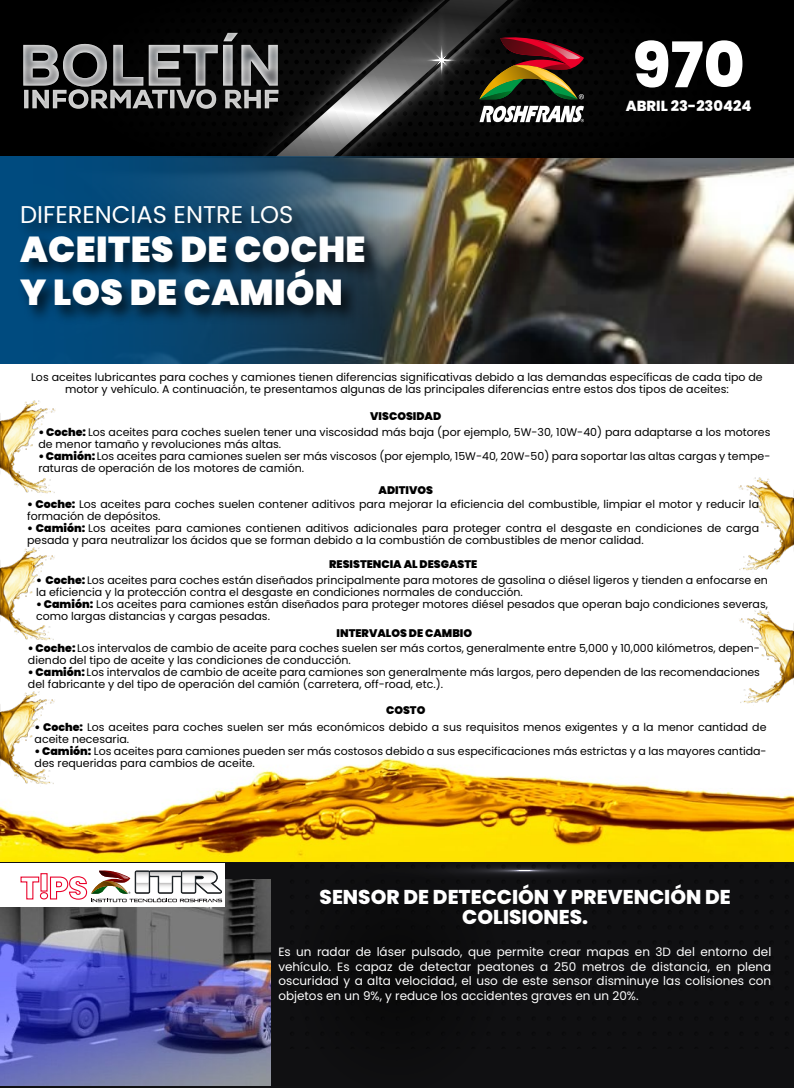
<style>
.page{position:relative;width:794px;height:1088px;background:#fff}
.page>*{position:absolute;margin:0;border:0;box-sizing:border-box;transform-origin:0 0}
.t1{font:800 62.8px "Poppins";color:#fff}
.t2{font:900 36px/43.2px "Poppins";letter-spacing:.01em;color:#fff}
.t3{font:24.2px "Poppins";color:#fff}
.t4{font:800 20px/20px "Poppins";color:#fff;text-align:center}
.t5{font:800 14.6px "Poppins";color:#fff}
.t6{font:12px/14.4px "Poppins";color:#fff;text-align:justify}
.t7{font:11px/12px "Poppins";color:#000}
.t8{font:900 11px "Poppins";color:#000}
.s1{font-weight:900}
</style>
<div class="page">
<img style="left:518px;top:157px;width:275px;height:206px">
<div style="left:0;top:0;width:794px;height:157px;background:#000"></div>
<svg style="left:236px;top:32px;width:70px;height:125px"></svg>
<svg style="left:306px;top:0;width:216px;height:157px"></svg>
<svg style="left:373px;top:0;width:136px;height:128px"></svg>
<svg style="left:427px;top:45px;width:28px;height:29px"></svg>
<svg style="left:23px;top:33px;width:255px;height:76px"></svg>
<div style="left:0;top:856px;width:794px;height:232px;background:#101012"></div>
<svg style="left:282px;top:856px;width:483px;height:28px"></svg>
<svg style="left:395px;top:879px;width:5px;height:3px"></svg>
<svg style="left:410px;top:879px;width:5px;height:3px"></svg>
<svg style="left:426px;top:879px;width:4px;height:4px"></svg>
<svg style="left:441px;top:879px;width:4px;height:4px"></svg>
<svg style="left:456px;top:879px;width:4px;height:4px"></svg>
<svg style="left:471px;top:879px;width:4px;height:5px"></svg>
<svg style="left:486px;top:879px;width:5px;height:5px"></svg>
<svg style="left:501px;top:879px;width:5px;height:5px"></svg>
<svg style="left:516px;top:879px;width:5px;height:5px"></svg>
<svg style="left:531px;top:879px;width:5px;height:5px"></svg>
<svg style="left:546px;top:879px;width:5px;height:5px"></svg>
<svg style="left:561px;top:879px;width:5px;height:5px"></svg>
<svg style="left:576px;top:879px;width:5px;height:5px"></svg>
<svg style="left:592px;top:879px;width:4px;height:4px"></svg>
<svg style="left:607px;top:879px;width:4px;height:4px"></svg>
<svg style="left:622px;top:879px;width:4px;height:4px"></svg>
<svg style="left:637px;top:879px;width:4px;height:3px"></svg>
<svg style="left:652px;top:879px;width:5px;height:3px"></svg>
<svg style="left:290px;top:866px;width:4px;height:3px"></svg>
<svg style="left:305px;top:864px;width:4px;height:5px"></svg>
<svg style="left:320px;top:864px;width:4px;height:5px"></svg>
<svg style="left:335px;top:864px;width:5px;height:5px"></svg>
<svg style="left:350px;top:864px;width:5px;height:5px"></svg>
<svg style="left:365px;top:864px;width:5px;height:5px"></svg>
<svg style="left:380px;top:864px;width:5px;height:5px"></svg>
<svg style="left:395px;top:864px;width:5px;height:5px"></svg>
<svg style="left:410px;top:864px;width:5px;height:5px"></svg>
<svg style="left:426px;top:864px;width:4px;height:5px"></svg>
<svg style="left:441px;top:864px;width:4px;height:5px"></svg>
<svg style="left:456px;top:864px;width:4px;height:5px"></svg>
<svg style="left:471px;top:864px;width:4px;height:5px"></svg>
<svg style="left:486px;top:864px;width:5px;height:5px"></svg>
<svg style="left:501px;top:864px;width:5px;height:5px"></svg>
<svg style="left:516px;top:864px;width:5px;height:5px"></svg>
<svg style="left:531px;top:864px;width:5px;height:5px"></svg>
<svg style="left:546px;top:864px;width:5px;height:5px"></svg>
<svg style="left:561px;top:864px;width:5px;height:5px"></svg>
<svg style="left:576px;top:864px;width:5px;height:5px"></svg>
<svg style="left:592px;top:864px;width:4px;height:5px"></svg>
<svg style="left:607px;top:864px;width:4px;height:5px"></svg>
<svg style="left:622px;top:864px;width:4px;height:5px"></svg>
<svg style="left:637px;top:864px;width:4px;height:5px"></svg>
<svg style="left:652px;top:864px;width:5px;height:5px"></svg>
<svg style="left:667px;top:864px;width:5px;height:5px"></svg>
<svg style="left:679px;top:864px;width:4px;height:5px"></svg>
<svg style="left:694px;top:864px;width:4px;height:5px"></svg>
<svg style="left:709px;top:864px;width:4px;height:5px"></svg>
<svg style="left:724px;top:864px;width:4px;height:5px"></svg>
<svg style="left:739px;top:864px;width:5px;height:5px"></svg>
<svg style="left:754px;top:866px;width:5px;height:3px"></svg>
<img style="left:0;top:880px;width:270px;height:206px">
<div style="left:0;top:863px;width:225px;height:44px;background:#fff"></div>
<svg style="left:20px;top:870px;width:202px;height:32px"></svg>
<img style="left:0;top:157px;width:518px;height:207px">
<img style="left:12px;top:223px;width:390px;height:127px">
<img style="left:12px;top:194px;width:303px;height:65px">
<svg style="left:479px;top:8px;width:105px;height:149px"></svg>
<svg style="left:572px;top:106px;width:12px;height:16px"></svg>
<img style="left:1px;top:758px;width:792px;height:103px">
<img style="left:0;top:400px;width:56px;height:94px">
<img style="left:738px;top:477px;width:55px;height:94px">
<img style="left:0;top:547px;width:55px;height:94px">
<img style="left:739px;top:610px;width:55px;height:94px">
<img style="left:0;top:691px;width:63px;height:101px">
<h3 class="t3" style="left:20px;top:200px;width:275px">DIFERENCIAS ENTRE LOS</h3>
<h2 class="t2" style="left:20px;top:228px;width:347px">ACEITES DE COCHE<br>Y LOS DE CAMIÓN</h2>
<h1 class="t1" style="left:632px;top:29px;width:114px">970</h1>
<h3 class="t5" style="left:626px;top:97px;width:127px">ABRIL 23-230424</h3>
<p class="t7" style="left:31px;top:371px;width:733px;text-align:center">Los aceites lubricantes para coches y camiones tienen diferencias significativas debido a las demandas específicas de cada tipo de motor y vehículo. A continuación, te presentamos algunas de las principales diferencias entre estos dos tipos de aceites:</p>
<p class="t7" style="left:38px;top:426px;width:733px"><span class="s1">• Coche:</span> Los aceites para coches suelen tener una viscosidad más baja (por ejemplo, 5W-30, 10W-40) para adaptarse a los motores de menor tamaño y revoluciones más altas.</p>
<p class="t7" style="left:38px;top:450px;width:733px"><span class="s1">• Camión:</span> Los aceites para camiones suelen ser más viscosos (por ejemplo, 15W-40, 20W-50) para soportar las altas cargas y tempe&shy;raturas de operación de los motores de camión.</p>
<p class="t8" style="left:370px;top:409px;width:73px">VISCOSIDAD</p>
<p class="t8" style="left:378px;top:483px;width:56px">ADITIVOS</p>
<p class="t7" style="left:27px;top:498px;width:733px"><span class="s1">• Coche:</span> Los aceites para coches suelen contener aditivos para mejorar la eficiencia del combustible, limpiar el motor y reducir la formación de depósitos.</p>
<p class="t7" style="left:27px;top:522px;width:733px"><span class="s1">• Camión:</span> Los aceites para camiones contienen aditivos adicionales para proteger contra el desgaste en condiciones de carga pesada y para neutralizar los ácidos que se forman debido a la combustión de combustibles de menor calidad.</p>
<p class="t8" style="left:329px;top:557px;width:150px">RESISTENCIA AL DESGASTE</p>
<p class="t7" style="left:36px;top:574px;width:733px"><span class="s1">• Coche:</span> Los aceites para coches están diseñados principalmente para motores de gasolina o diésel ligeros y tienden a enfocarse en la eficiencia y la protección contra el desgaste en condiciones normales de conducción.</p>
<p class="t7" style="left:36px;top:598px;width:733px"><span class="s1">• Camión:</span> Los aceites para camiones están diseñados para proteger motores diésel pesados que operan bajo condiciones severas, como largas distancias y cargas pesadas.</p>
<p class="t8" style="left:337px;top:627px;width:137px">INTERVALOS DE CAMBIO</p>
<p class="t7" style="left:28px;top:642px;width:733px"><span class="s1">• Coche:</span> Los intervalos de cambio de aceite para coches suelen ser más cortos, generalmente entre 5,000 y 10,000 kilómetros, depen&shy;diendo del tipo de aceite y las condiciones de conducción.</p>
<p class="t7" style="left:28px;top:666px;width:733px"><span class="s1">• Camión:</span> Los intervalos de cambio de aceite para camiones son generalmente más largos, pero dependen de las recomendaciones del fabricante y del tipo de operación del camión (carretera, off-road, etc.).</p>
<p class="t8" style="left:386px;top:704px;width:41px">COSTO</p>
<p class="t7" style="left:35px;top:721px;width:733px"><span class="s1">• Coche:</span> Los aceites para coches suelen ser más económicos debido a sus requisitos menos exigentes y a la menor cantidad de aceite necesaria.</p>
<p class="t7" style="left:35px;top:745px;width:733px"><span class="s1">• Camión:</span> Los aceites para camiones pueden ser más costosos debido a sus especificaciones más estrictas y a las mayores cantida&shy;des requeridas para cambios de aceite.</p>
<h3 class="t4" style="left:320px;top:887px;width:413px">SENSOR DE DETECCIÓN Y PREVENCIÓN DE<br>COLISIONES.</h3>
<p class="t6" style="left:278px;top:945px;width:494px">Es un radar de láser pulsado, que permite crear mapas en 3D del entorno del vehículo. Es capaz de detectar peatones a 250 metros de distancia, en plena oscuridad y a alta velocidad, el uso de este sensor disminuye las colisiones con objetos en un 9%, y reduce los accidentes graves en un 20%.</p>
</div>
